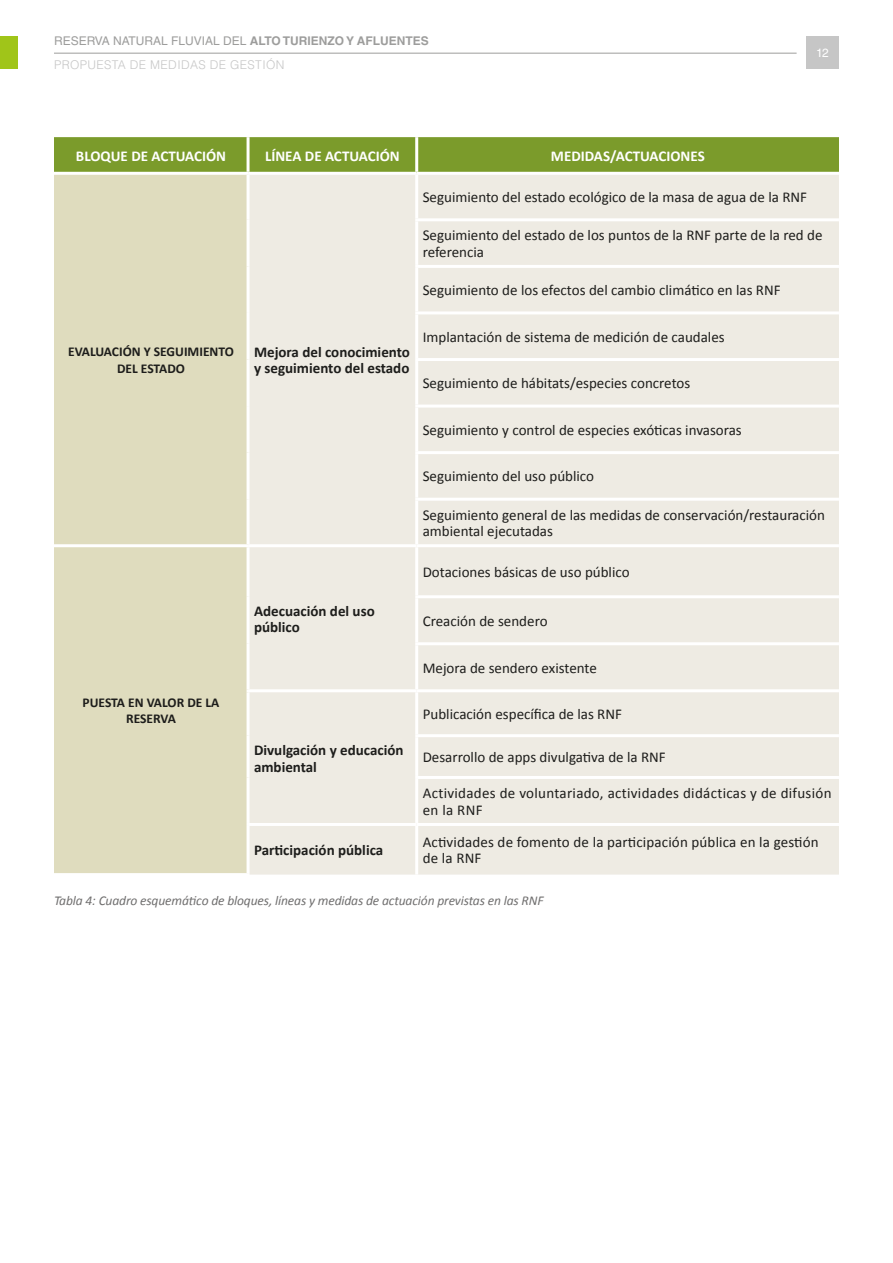
<style>
.page{position:relative;width:893px;height:1263px;background:#fff}
.page>*{position:absolute;margin:0;border:0;box-sizing:border-box;transform-origin:0 0}
.t1{font:15px/16.5px "Calibri";color:#1d1d1b}
.t2{font:700 15px/16.5px "Calibri";color:#1d1d1b}
.t3{font:15px/16.5px "Calibri";letter-spacing:.02em;color:#1d1d1b}
.t4{font:700 15px "Calibri";color:#fff}
.t5{font:italic 13.5px "Calibri";letter-spacing:-.01em;color:#706f6f}
.t6{font:700 13.5px/16.2px "Calibri";color:#1d1d1b;text-align:center}
.t7{font:300 12px/24.5px "Helvetica LT Std";letter-spacing:.03em;color:#c6c6c6}
.t8{font:12px "Helvetica LT Std";color:#fff}
.s1{font-weight:400;color:#9d9d9c}
.s2{font-weight:700;color:#9d9d9c}
</style>
<div class="page">
<hr style="left:54px;top:53px;width:743px;height:1px;background:#9d9d9c">
<div style="left:0;top:36px;width:18px;height:33px;background:#a0c519"></div>
<div style="left:806px;top:36px;width:33px;height:33px;background:#c6c6c6"></div>
<div style="left:54px;top:137px;width:785px;height:35px;background:#7b9b2b"></div>
<div style="left:54px;top:175px;width:193px;height:698px;background:#dfdcbe"></div>
<div style="left:250px;top:175px;width:589px;height:699px;background:#eeebe3"></div>
<hr style="left:247px;top:137px;width:3px;height:35px;background:#fff">
<hr style="left:415px;top:137px;width:3px;height:35px;background:#fff">
<hr style="left:415px;top:175px;width:3px;height:43px;background:#fff">
<hr style="left:415px;top:218px;width:424px;height:3px;background:#fff">
<hr style="left:415px;top:221px;width:3px;height:44px;background:#fff">
<hr style="left:415px;top:265px;width:424px;height:3px;background:#fff">
<hr style="left:415px;top:268px;width:3px;height:43px;background:#fff">
<hr style="left:415px;top:311px;width:424px;height:3px;background:#fff">
<hr style="left:415px;top:314px;width:3px;height:44px;background:#fff">
<hr style="left:415px;top:358px;width:424px;height:3px;background:#fff">
<hr style="left:415px;top:361px;width:3px;height:44px;background:#fff">
<hr style="left:415px;top:405px;width:424px;height:3px;background:#fff">
<hr style="left:415px;top:408px;width:3px;height:43px;background:#fff">
<hr style="left:415px;top:451px;width:424px;height:3px;background:#fff">
<hr style="left:415px;top:454px;width:3px;height:44px;background:#fff">
<hr style="left:415px;top:498px;width:424px;height:3px;background:#fff">
<hr style="left:415px;top:501px;width:3px;height:43px;background:#fff">
<hr style="left:54px;top:544px;width:194px;height:3px;background:#fff">
<hr style="left:248px;top:544px;width:169px;height:3px;background:#fff">
<hr style="left:417px;top:544px;width:422px;height:3px;background:#fff">
<hr style="left:415px;top:547px;width:3px;height:48px;background:#fff">
<hr style="left:415px;top:595px;width:424px;height:3px;background:#fff">
<hr style="left:415px;top:598px;width:3px;height:44px;background:#fff">
<hr style="left:415px;top:642px;width:424px;height:3px;background:#fff">
<hr style="left:415px;top:645px;width:3px;height:44px;background:#fff">
<hr style="left:247px;top:689px;width:170px;height:3px;background:#fff">
<hr style="left:417px;top:689px;width:422px;height:3px;background:#fff">
<hr style="left:415px;top:692px;width:3px;height:42px;background:#fff">
<hr style="left:415px;top:734px;width:424px;height:3px;background:#fff">
<hr style="left:415px;top:737px;width:3px;height:39px;background:#fff">
<hr style="left:415px;top:776px;width:424px;height:3px;background:#fff">
<hr style="left:415px;top:779px;width:3px;height:44px;background:#fff">
<hr style="left:247px;top:823px;width:170px;height:3px;background:#fff">
<hr style="left:417px;top:823px;width:422px;height:3px;background:#fff">
<hr style="left:415px;top:826px;width:3px;height:48px;background:#fff">
<p class="t7" style="left:54px;top:28px;width:376px"><span class="s1">RESERVA NATURAL FLUVIAL DEL</span> <span class="s2">ALTO TURIENZO Y AFLUENTES<br></span>PROPUESTA DE MEDIDAS DE GESTIÓN</p>
<p class="t4" style="left:76px;top:147px;width:152px">BLOQUE DE ACTUACIÓN</p>
<p class="t4" style="left:265px;top:147px;width:136px">LÍNEA DE ACTUACIÓN</p>
<p class="t4" style="left:551px;top:147px;width:155px">MEDIDAS/ACTUACIONES</p>
<p class="t8" style="left:816px;top:46px;width:14px">12</p>
<p class="t6" style="left:68px;top:343px;width:167px">EVALUACIÓN Y SEGUIMIENTO<br>DEL ESTADO</p>
<p class="t2" style="left:254px;top:343px;width:157px">Mejora del conocimiento y seguimiento del estado</p>
<p class="t6" style="left:83px;top:694px;width:138px">PUESTA EN VALOR DE LA<br>RESERVA</p>
<p class="t2" style="left:254px;top:602px;width:122px">Adecuación del uso público</p>
<p class="t2" style="left:254px;top:741px;width:151px">Divulgación y educación ambiental</p>
<p class="t1" style="left:423px;top:188px;width:386px">Seguimiento del estado ecológico de la masa de agua de la RNF</p>
<p class="t1" style="left:423px;top:227px;width:401px">Seguimiento del estado de los puntos de la RNF parte de la red de referencia</p>
<p class="t1" style="left:423px;top:281px;width:359px">Seguimiento de los efectos del cambio climático en las RNF</p>
<p class="t1" style="left:423px;top:328px;width:303px">Implantación de sistema de medición de caudales</p>
<p class="t1" style="left:423px;top:374px;width:269px">Seguimiento de hábitats/especies concretos</p>
<p class="t1" style="left:423px;top:421px;width:321px">Seguimiento y control de especies exóticas invasoras</p>
<p class="t1" style="left:423px;top:467px;width:173px">Seguimiento del uso público</p>
<p class="t1" style="left:423px;top:506px;width:404px">Seguimiento general de las medidas de conservación/restauración ambiental ejecutadas</p>
<p class="t1" style="left:423px;top:563px;width:208px">Dotaciones básicas de uso público</p>
<p class="t1" style="left:423px;top:612px;width:126px">Creación de sendero</p>
<p class="t1" style="left:423px;top:659px;width:176px">Mejora de sendero existente</p>
<p class="t1" style="left:423px;top:705px;width:201px">Publicación específica de las RNF</p>
<p class="t1" style="left:423px;top:748px;width:245px">Desarrollo de apps divulgativa de la RNF</p>
<p class="t3" style="left:423px;top:784px;width:410px">Actividades de voluntariado, actividades didácticas y de difusión en la RNF</p>
<p class="t2" style="left:254px;top:841px;width:131px">Participación pública</p>
<p class="t1" style="left:423px;top:833px;width:397px">Actividades de fomento de la participación pública en la gestión de la RNF</p>
<p class="t5" style="left:54px;top:892px;width:491px">Tabla 4: Cuadro esquemático de bloques, líneas y medidas de actuación previstas en las RNF</p>
</div>
